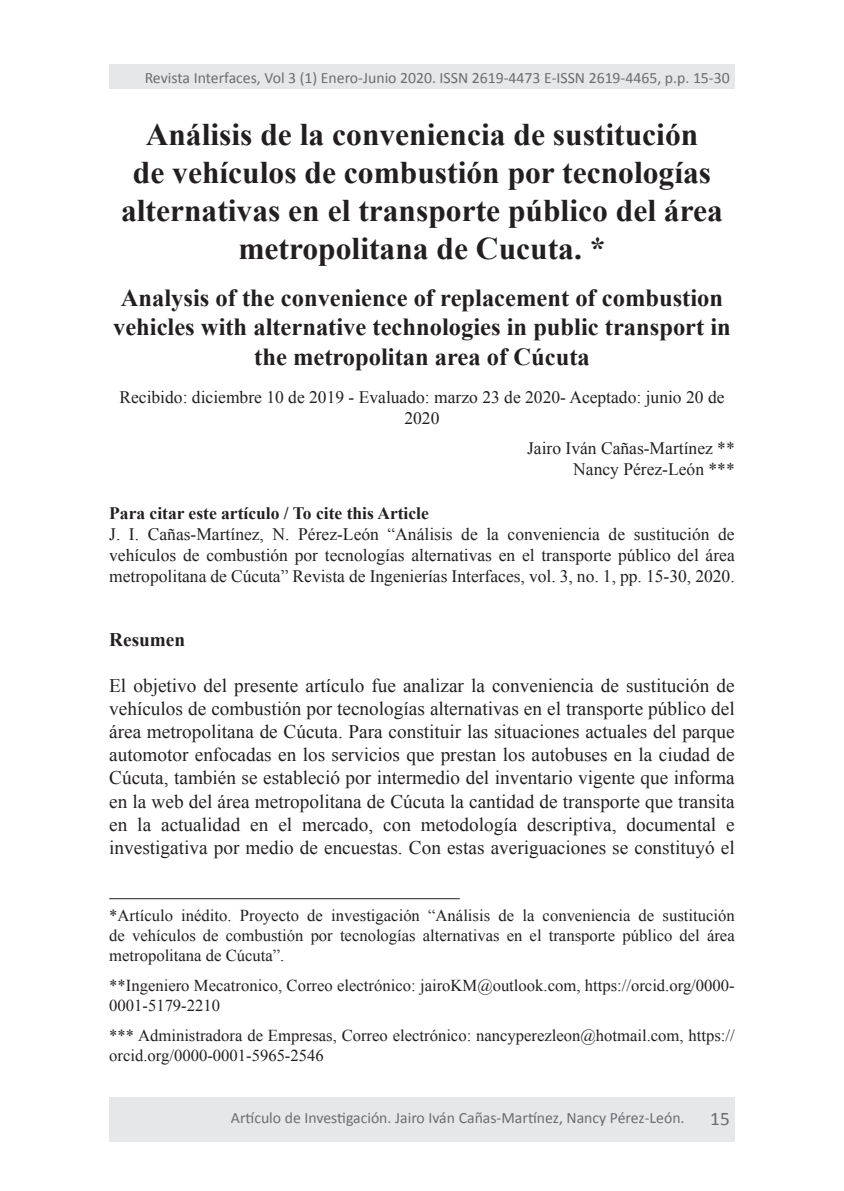
<style>
.page{position:relative;width:844px;height:1191px;background:#fff}
.page>*{position:absolute;margin:0;border:0;box-sizing:border-box;transform-origin:0 0}
.t1{font:700 31.5px/37.8px "Times New Roman";color:#231f20;text-align:center}
.t2{font:700 24.5px/29.4px "Times New Roman";color:#231f20;text-align:center}
.t3{font:19.25px/23.1px "Times New Roman";color:#231f20;text-align:justify}
.t4{font:700 19.25px "Times New Roman";color:#231f20}
.t5{font:19.25px "Calibri";color:#6c6d70}
.t6{font:17.5px/21px "Times New Roman";color:#231f20;text-align:center}
.t7{font:700 17.5px "Times New Roman";color:#231f20}
.t8{font:16.62px/19.9px "Times New Roman";color:#231f20}
.t9{font:15.75px "Calibri";color:#6c6d70}
</style>
<div class="page">
<div style="left:109px;top:64px;width:625px;height:25px;background:#e6e7e9"></div>
<hr style="left:109px;top:898px;width:350px;height:1px;background:#231f20">
<div style="left:109px;top:1097px;width:625px;height:44px;background:#e6e7e9"></div>
<p class="t9" style="left:145px;top:68px;width:586px">Revista Interfaces, Vol 3 (1) Enero-Junio 2020. ISSN 2619-4473 E-ISSN 2619-4465, p.p. 15-30</p>
<h1 class="t1" style="left:121px;top:115px;width:603px">Análisis de la conveniencia de sustitución<br>de vehículos de combustión por tecnologías alternativas en el transporte público del área metropolitana de Cucuta. *</h1>
<p class="t2" style="left:113px;top:282px;width:619px">Analysis of the convenience of replacement of combustion vehicles with alternative technologies in public transport in the metropolitan area of Cúcuta</p>
<p class="t6" style="left:119px;top:386px;width:606px">Recibido: diciembre 10 de 2019 - Evaluado: marzo 23 de 2020- Aceptado: junio 20 de<br>2020</p>
<p class="t6" style="left:527px;top:437px;width:209px;text-align:right">Jairo Iván Cañas-Martínez **<br>Nancy Pérez-León ***</p>
<p class="t7" style="left:109px;top:501px;width:321px">Para citar este artículo / To cite this Article</p>
<p class="t6" style="left:109px;top:523px;width:627px;text-align:justify">J. I. Cañas-Martínez, N. Pérez-León “Análisis de la conveniencia de sustitución de vehículos de combustión por tecnologías alternativas en el transporte público del área metropolitana de Cúcuta” Revista de Ingenierías Interfaces, vol. 3, no. 1, pp. 15-30, 2020.</p>
<p class="t4" style="left:109px;top:626px;width:77px">Resumen</p>
<p class="t3" style="left:109px;top:673px;width:627px">El objetivo del presente artículo fue analizar la conveniencia de sustitución de vehículos de combustión por tecnologías alternativas en el transporte público del área metropolitana de Cúcuta. Para constituir las situaciones actuales del parque automotor enfocadas en los servicios que prestan los autobuses en la ciudad de Cúcuta, también se estableció por intermedio del inventario vigente que informa en la web del área metropolitana de Cúcuta la cantidad de transporte que transita en la actualidad en el mercado, con metodología descriptiva, documental e investigativa por medio de encuestas. Con estas averiguaciones se constituyó el</p>
<p class="t8" style="left:109px;top:905px;width:627px;text-align:justify">*Artículo inédito. Proyecto de investigación “Análisis de la conveniencia de sustitución de vehículos de combustión por tecnologías alternativas en el transporte público del área metropolitana de Cúcuta”.</p>
<p class="t8" style="left:109px;top:975px;width:627px">**Ingeniero Mecatronico, Correo electrónico: jairoKM@outlook.com, https://orcid.org/0000-<br>0001-5179-2210</p>
<p class="t8" style="left:109px;top:1025px;width:627px">*** Administradora de Empresas, Correo electrónico: nancyperezleon@hotmail.com, https:// orcid.org/0000-0001-5965-2546</p>
<p class="t9" style="left:231px;top:1108px;width:455px">Artículo de Investigación. Jairo Iván Cañas-Martínez, Nancy Pérez-León.</p>
<p class="t5" style="left:710px;top:1106px;width:21px">15</p>
</div>
